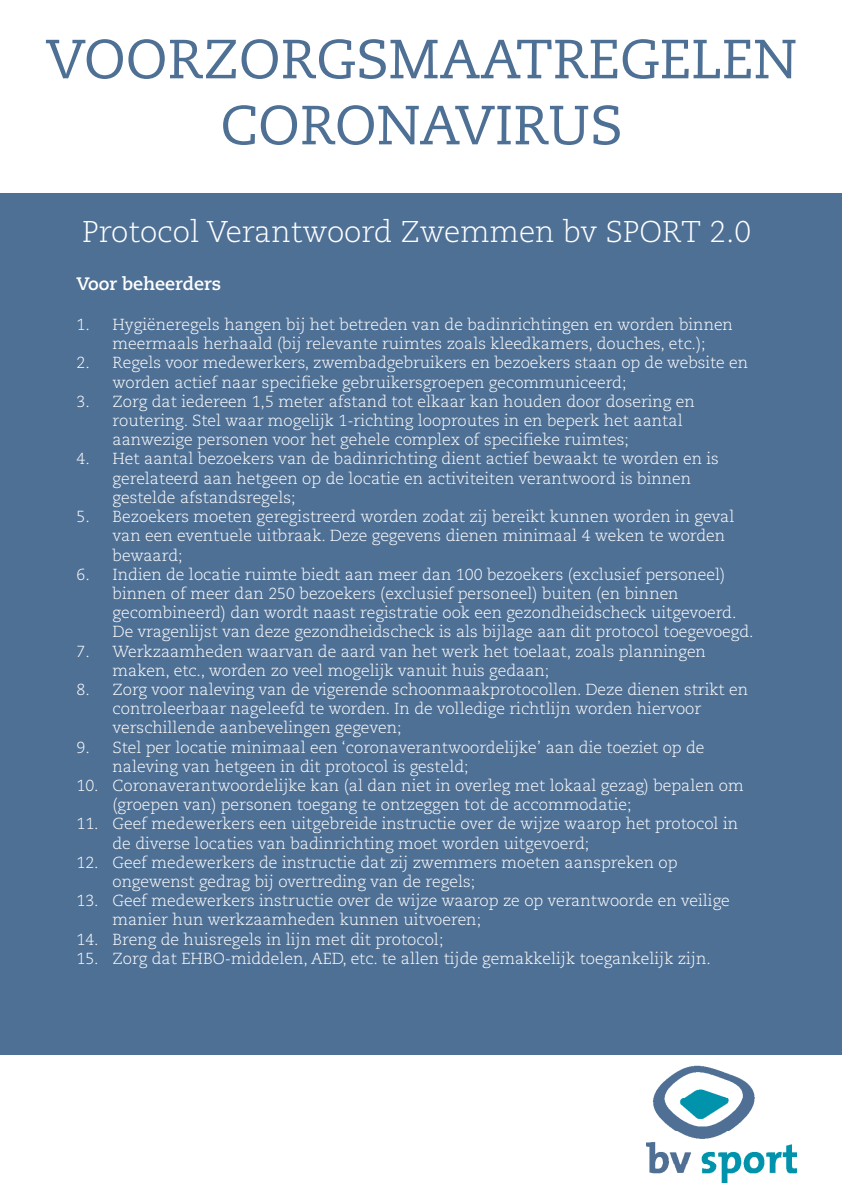
<style>
.page{position:relative;width:842px;height:1191px;background:#fff}
.page>*{position:absolute;margin:0;border:0;box-sizing:border-box;transform-origin:0 0}
.t1{font:55px/66px "Caecilia LT Pro 55 Roman";color:#4f7095;text-align:center}
.t2{font:300 30px "Caecilia LT Pro 45";color:#fff}
.t3{font:700 18px "Caecilia LT Pro 75";color:#fff}
.t4{font:300 16px/19.2px "Caecilia LT Pro 45";color:#fff}
</style>
<div class="page">
<img style="left:646px;top:1065px;width:151px;height:117px">
<div style="left:0;top:194px;width:842px;height:861px;background:#4f7095"></div>
<h1 class="t1" style="left:46px;top:25px;width:753px">VOORZORGSMAATREGELEN<br>CORONAVIRUS</h1>
<h2 class="t2" style="left:82px;top:212px;width:671px">Protocol Verantwoord Zwemmen bv SPORT 2.0</h2>
<p class="t3" style="left:77px;top:272px;width:146px">Voor beheerders</p>
<p class="t4" style="left:77px;top:315px;width:658px;text-align:center">1. Hygiëneregels hangen bij het betreden van de badinrichtingen en worden binnen meermaals herhaald (bij relevante ruimtes zoals kleedkamers, douches, etc.);</p>
<p class="t4" style="left:113px;top:353px;width:637px;text-indent:-36px">2. Regels voor medewerkers, zwembadgebruikers en bezoekers staan op de website en worden actief naar specifieke gebruikersgroepen gecommuniceerd;</p>
<p class="t4" style="left:113px;top:391px;width:584px;text-indent:-36px">3. Zorg dat iedereen 1,5 meter afstand tot elkaar kan houden door dosering en routering. Stel waar mogelijk 1-richting looproutes in en beperk het aantal aanwezige personen voor het gehele complex of specifieke ruimtes;</p>
<p class="t4" style="left:113px;top:449px;width:608px;text-indent:-36px">4. Het aantal bezoekers van de badinrichting dient actief bewaakt te worden en is gerelateerd aan hetgeen op de locatie en activiteiten verantwoord is binnen gestelde afstandsregels;</p>
<p class="t4" style="left:113px;top:507px;width:623px;text-indent:-36px">5. Bezoekers moeten geregistreerd worden zodat zij bereikt kunnen worden in geval van een eventuele uitbraak. Deze gegevens dienen minimaal 4 weken te worden bewaard;</p>
<p class="t4" style="left:113px;top:564px;width:643px;text-indent:-36px">6. Indien de locatie ruimte biedt aan meer dan 100 bezoekers (exclusief personeel) binnen of meer dan 250 bezoekers (exclusief personeel) buiten (en binnen gecombineerd) dan wordt naast registratie ook een gezondheidscheck uitgevoerd.<br>De vragenlijst van deze gezondheidscheck is als bijlage aan dit protocol toegevoegd.</p>
<p class="t4" style="left:113px;top:641px;width:595px;text-indent:-36px">7. Werkzaamheden waarvan de aard van het werk het toelaat, zoals planningen maken, etc., worden zo veel mogelijk vanuit huis gedaan;</p>
<p class="t4" style="left:113px;top:679px;width:637px;text-indent:-36px">8. Zorg voor naleving van de vigerende schoonmaakprotocollen. Deze dienen strikt en controleerbaar nageleefd te worden. In de volledige richtlijn worden hiervoor verschillende aanbevelingen gegeven;</p>
<p class="t4" style="left:113px;top:737px;width:593px;text-indent:-36px">9. Stel per locatie minimaal een ‘coronaverantwoordelijke’ aan die toeziet op de naleving van hetgeen in dit protocol is gesteld;</p>
<p class="t4" style="left:113px;top:775px;width:633px;text-indent:-36px">10. Coronaverantwoordelijke kan (al dan niet in overleg met lokaal gezag) bepalen om (groepen van) personen toegang te ontzeggen tot de accommodatie;</p>
<p class="t4" style="left:113px;top:814px;width:627px;text-indent:-36px">11. Geef medewerkers een uitgebreide instructie over de wijze waarop het protocol in de diverse locaties van badinrichting moet worden uitgevoerd;</p>
<p class="t4" style="left:113px;top:852px;width:566px;text-indent:-36px">12. Geef medewerkers de instructie dat zij zwemmers moeten aanspreken op ongewenst gedrag bij overtreding van de regels;</p>
<p class="t4" style="left:113px;top:891px;width:619px;text-indent:-36px">13. Geef medewerkers instructie over de wijze waarop ze op verantwoorde en veilige manier hun werkzaamheden kunnen uitvoeren;</p>
<p class="t4" style="left:77px;top:929px;width:368px">14. Breng de huisregels in lijn met dit protocol;</p>
<p class="t4" style="left:77px;top:948px;width:636px">15. Zorg dat EHBO-middelen, AED, etc. te allen tijde gemakkelijk toegankelijk zijn.</p>
</div>
